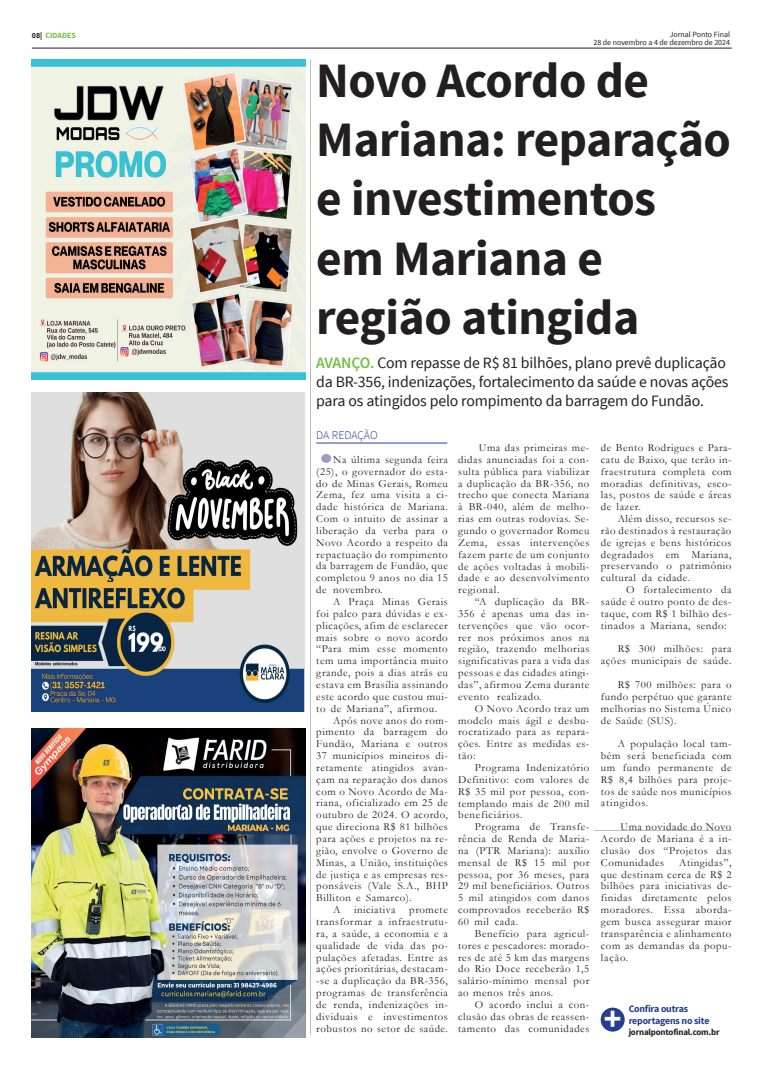
<style>
.page{position:relative;width:766px;height:1078px;background:#fff}
.page>*{position:absolute;margin:0;border:0;box-sizing:border-box;transform-origin:0 0}
.t1{font:700 49.3px/59.2px "Source Sans Pro";letter-spacing:-.01em;color:#231f20}
.t2{font:700 33.5px "Source Sans Pro";color:#fff}
.t3{font:15.8px/18.9px "Source Sans Pro";letter-spacing:-.01em;color:#231f20}
.t4{font:300 11.8px "Source Sans Pro";letter-spacing:-.01em;color:#253f8e}
.t5{font:10.9px/11.8px "Garamond";letter-spacing:.05em;color:#231f20;text-align:justify}
.t6{font:700 9.9px/11.8px "Source Sans Pro";letter-spacing:-.02em;color:#253f8e}
.t7{font:700 8.9px "Source Sans Pro";letter-spacing:-.02em;color:#231f20}
.t8{font:7.9px/7.9px "Source Sans Pro";color:#231f20;text-align:right}
.t9{font:700 7.9px "Source Sans Pro";color:#71bf44}
.s1{color:#231f20}
.s2{font-weight:600;color:#71bf44}
</style>
<div class="page">
<hr style="left:32px;top:48px;width:699px;height:1px;background:#231f20">
<img style="left:32px;top:393px;width:272px;height:318px">
<img style="left:32px;top:60px;width:273px;height:320px">
<hr style="left:310px;top:60px;width:1px;height:974px;background:#bcbdc0">
<img style="left:32px;top:728px;width:273px;height:309px">
<hr style="left:594px;top:829px;width:137px;height:1px;background:#bcbdc0">
<hr style="left:316px;top:442px;width:131px;height:1px;background:#253f8e">
<div style="left:321px;top:454px;width:10px;height:8px;background:#9b9bc6;border-radius:50%"></div>
<div style="left:600px;top:1007px;width:24px;height:24px;background:#253f8e;border-radius:50%"></div>
<p class="t9" style="left:32px;top:30px;width:45px"><span class="s1">08|</span> CIDADES</p>
<p class="t8" style="left:593px;top:31px;width:138px">Jornal Ponto Final<br>28 de novembro a 4 de dezembro de 2024</p>
<h1 class="t1" style="left:316px;top:53px;width:416px">Novo Acordo de<br>Mariana: reparação e investimentos em Mariana e região atingida</h1>
<h3 class="t3" style="left:316px;top:353px;width:413px"><span class="s2">AVANÇO.</span> Com repasse de R$ 81 bilhões, plano prevê duplicação da BR-356, indenizações, fortalecimento da saúde e novas ações para os atingidos pelo rompimento da barragem do Fundão.</h3>
<p class="t4" style="left:316px;top:428px;width:63px">DA REDAÇÃO</p>
<p class="t5" style="left:316px;top:453px;width:133px;text-indent:17px">Na última segunda feira (25), o governador do esta&shy;do de Minas Gerais, Romeu Zema, fez uma visita a ci&shy;dade histórica de Mariana.<br>Com o intuito de assinar a liberação da verba para o Novo Acordo a respeito da repactuação do rompimento da barragem de Fundão, que completou 9 anos no dia 15 de novembro.</p>
<p class="t5" style="left:333px;top:595px;width:116px">A Praça Minas Gerais</p>
<p class="t5" style="left:316px;top:607px;width:133px">foi palco para dúvidas e ex-</p>
<p class="t5" style="left:316px;top:619px;width:133px">plicações, afim de esclarecer</p>
<p class="t5" style="left:316px;top:630px;width:133px">mais sobre o novo acordo</p>
<p class="t5" style="left:316px;top:642px;width:133px">“Para mim esse momento</p>
<p class="t5" style="left:316px;top:654px;width:133px">tem uma importância muito</p>
<p class="t5" style="left:316px;top:666px;width:133px">grande, pois a dias atrás eu</p>
<p class="t5" style="left:316px;top:678px;width:133px">estava em Brasília assinando</p>
<p class="t5" style="left:316px;top:690px;width:133px">este acordo que custou mui-</p>
<p class="t5" style="left:316px;top:702px;width:122px">to de Mariana”, afirmou.</p>
<p class="t5" style="left:333px;top:713px;width:116px">Após nove anos do rom-</p>
<p class="t5" style="left:316px;top:725px;width:133px">pimento da barragem do</p>
<p class="t5" style="left:316px;top:737px;width:133px">Fundão, Mariana e outros</p>
<p class="t5" style="left:316px;top:749px;width:133px">37 municípios mineiros di-</p>
<p class="t5" style="left:316px;top:761px;width:133px">retamente atingidos avan-</p>
<p class="t5" style="left:316px;top:773px;width:133px">çam na reparação dos danos</p>
<p class="t5" style="left:316px;top:784px;width:133px">com o Novo Acordo de Ma-</p>
<p class="t5" style="left:316px;top:796px;width:133px">riana, oficializado em 25 de</p>
<p class="t5" style="left:316px;top:808px;width:133px">outubro de 2024. O acordo,</p>
<p class="t5" style="left:316px;top:820px;width:133px">que direciona R$ 81 bilhões</p>
<p class="t5" style="left:316px;top:832px;width:133px">para ações e projetos na re-</p>
<p class="t5" style="left:316px;top:844px;width:133px">gião, envolve o Governo de</p>
<p class="t5" style="left:316px;top:855px;width:133px">Minas, a União, instituições</p>
<p class="t5" style="left:316px;top:867px;width:133px">de justiça e as empresas res-</p>
<p class="t5" style="left:316px;top:879px;width:133px">ponsáveis (Vale S.A., BHP</p>
<p class="t5" style="left:316px;top:891px;width:97px">Billiton e Samarco).</p>
<p class="t5" style="left:333px;top:903px;width:9px">A</p>
<p class="t5" style="left:354px;top:903px;width:43px">iniciativa</p>
<p class="t5" style="left:600px;top:441px;width:132px">de Bento Rodrigues e Para&shy;catu de Baixo, que terão in&shy;fraestrutura completa com moradias definitivas, esco&shy;las, postos de saúde e áreas de lazer.</p>
<p class="t5" style="left:600px;top:512px;width:132px;text-indent:17px">Além disso, recursos se&shy;rão destinados à restauração de igrejas e bens históricos degradados em Mariana, preservando o patrimônio cultural da cidade.</p>
<p class="t5" style="left:600px;top:583px;width:132px;text-indent:25px">O fortalecimento da saúde é outro ponto de des&shy;taque, com R$ 1 bilhão des&shy;tinados a Mariana, sendo:</p>
<p class="t5" style="left:600px;top:642px;width:132px;text-align:right">R$ 300 milhões: para ações municipais de saúde.</p>
<p class="t5" style="left:600px;top:678px;width:132px;text-indent:17px">R$ 700 milhões: para o fundo perpétuo que garante melhorias no Sistema Único de Saúde (SUS).</p>
<p class="t5" style="left:600px;top:737px;width:132px;text-indent:17px">A população local tam&shy;bém será beneficiada com um fundo permanente de R$ 8,4 bilhões para proje&shy;tos de saúde nos municípios atingidos.</p>
<p class="t5" style="left:600px;top:820px;width:132px;text-indent:20px">Uma novidade do Novo Acordo de Mariana é a in&shy;clusão dos “Projetos das Comunidades</p>
<p class="t5" style="left:458px;top:441px;width:133px;text-indent:21px">Uma das primeiras me&shy;didas anunciadas foi a con&shy;sulta pública para viabilizar a duplicação da BR-356, no trecho que conecta Mariana à BR-040, além de melho&shy;rias em outras rodovias. Se&shy;gundo o governador Romeu Zema, essas intervenções fazem parte de um conjunto de ações voltadas à mobili&shy;dade e ao desenvolvimento regional.</p>
<p class="t5" style="left:458px;top:595px;width:133px;text-indent:17px">“A duplicação da BR-356 é apenas uma das in&shy;tervenções que vão ocor&shy;rer nos próximos anos na região, trazendo melhorias significativas para a vida das pessoas e das cidades atingi&shy;das”, afirmou Zema durante evento realizado.</p>
<p class="t5" style="left:458px;top:702px;width:133px;text-indent:17px">O Novo Acordo traz um modelo mais ágil e desbu&shy;rocratizado para as repara&shy;ções. Entre as medidas es&shy;tão:</p>
<p class="t5" style="left:458px;top:761px;width:133px;text-indent:17px">Programa Indenizatório Definitivo: com valores de R$ 35 mil por pessoa, con&shy;templando mais de 200 mil beneficiários.</p>
<p class="t5" style="left:458px;top:820px;width:133px;text-indent:17px">Programa de Transfe&shy;rência de Renda de Maria&shy;na (PTR Mariana): auxílio mensal de R$ 15 mil por pessoa, por 36 meses, para 29 mil beneficiários. Outros 5 mil atingidos com danos comprovados receberão R$ 60 mil cada.</p>
<p class="t5" style="left:458px;top:927px;width:133px;text-indent:17px">Benefício para agricul&shy;tores e pescadores: morado&shy;res de até 5 km das margens do Rio Doce receberão 1,5 salário-mínimo mensal por ao menos três anos.</p>
<p class="t5" style="left:458px;top:998px;width:133px;text-indent:17px">O acordo inclui a con&shy;clusão das obras de reassen&shy;tamento das comunidades</p>
<p class="t5" style="left:600px;top:855px;width:132px;text-indent:78px">Atingidas”, que destinam cerca de R$ 2 bilhões para iniciativas de&shy;finidas diretamente pelos moradores. Essa aborda&shy;gem busca assegurar maior transparência e alinhamento com as demandas da popu&shy;lação.</p>
<p class="t5" style="left:316px;top:903px;width:133px;text-indent:93px">promete transformar a infraestrutu&shy;ra, a saúde, a economia e a qualidade de vida das po&shy;pulações afetadas. Entre as ações prioritárias, destacam--se a duplicação da BR-356, programas de transferência de renda, indenizações in&shy;dividuais e investimentos robustos no setor de saúde.</p>
<h2 class="t2" style="left:603px;top:997px;width:19px">+</h2>
<p class="t6" style="left:628px;top:1003px;width:82px">Confira outras reportagens no site</p>
<p class="t7" style="left:628px;top:1025px;width:92px">jornalpontofinal.com.br</p>
</div>
